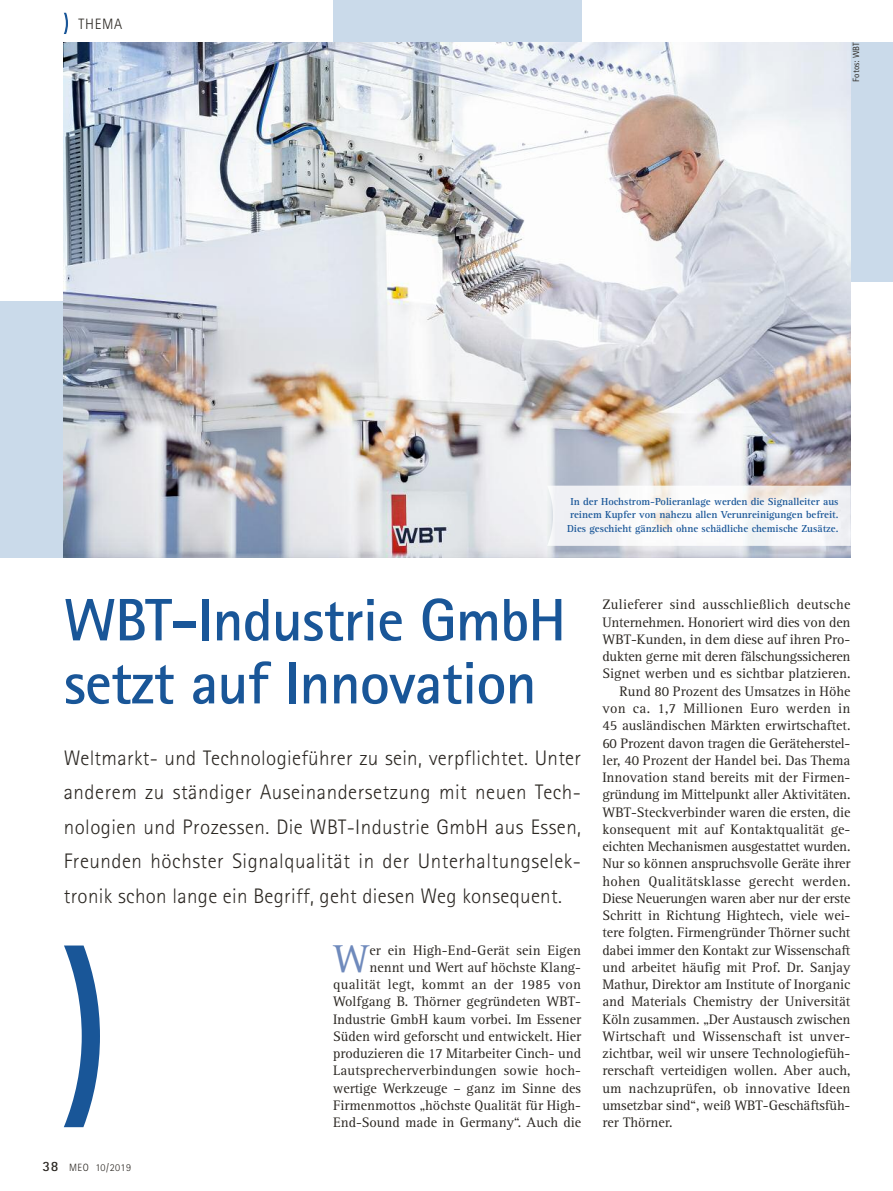
<style>
.page{position:relative;width:893px;height:1191px;background:#fff}
.page>*{position:absolute;margin:0;border:0;box-sizing:border-box;transform-origin:0 0}
.t1{font:700 60px/63px "Agfa Rotis Sans Serif";letter-spacing:-.015em;color:#195698}
.t2{font:40.2px "Agfa Rotis Serif";color:#6f8abc}
.t3{font:300 21px/34.5px "Agfa Rotis Sans Serif";letter-spacing:.015em;color:#2b2722;text-align:justify}
.t4{font:300 15px "Agfa Rotis Sans Serif";letter-spacing:.05em;color:#2b2722}
.t5{font:14.25px/17.2px "Agfa Rotis Serif";color:#2b2722;text-align:right}
.t6{font:14.25px "Agfa Rotis Serif";letter-spacing:.02em;color:#2b2722}
.t7{font:700 10.5px/13.5px "Agfa Rotis Serif";color:#195698;text-align:center}
.t8{font:300 10.5px "Agfa Rotis Sans Serif";letter-spacing:.05em;color:#2b2722}
.t9{font:9px "Agfa Rotis Sans Serif";color:#2b2722}
.s1{font-weight:700;font-size:14.25px}
</style>
<div class="page">
<div style="left:783px;top:43px;width:110px;height:238px;background:#cadaea"></div>
<div style="left:0;top:301px;width:341px;height:256px;background:#cadaea"></div>
<div style="left:333px;top:0;width:248px;height:230px;background:#cadaea"></div>
<img style="left:64px;top:43px;width:786px;height:514px">
<svg style="left:850px;top:485px;width:1px;height:61px"></svg>
<img style="left:547px;top:485px;width:303px;height:61px">
<svg style="left:64px;top:13px;width:4px;height:21px"></svg>
<svg style="left:64px;top:945px;width:36px;height:182px"></svg>
<p class="t4" style="left:79px;top:15px;width:45px">THEMA</p>
<p class="t9" style="left:851px;top:82px;width:41px;rotate:-90deg">Fotos: WBT</p>
<p class="t7" style="left:567px;top:494px;width:273px">In der Hochstrom-Polieranlage werden die Signalleiter aus reinem Kupfer von nahezu allen Verunreinigungen befreit.<br>Dies geschieht gänzlich ohne schädliche chemische Zusätze.</p>
<h1 class="t1" style="left:64px;top:588px;width:504px">WBT-Industrie GmbH setzt auf Innovation</h1>
<p class="t3" style="left:64px;top:740px;width:519px">Weltmarkt- und Technologieführer zu sein, verpflichtet. Unter anderem zu ständiger Auseinandersetzung mit neuen Tech&shy;nologien und Prozessen. Die WBT-Industrie GmbH aus Essen, Freunden höchster Signalqualität in der Unterhaltungselek&shy;tronik schon lange ein Begriff, geht diesen Weg konsequent.</p>
<h2 class="t2" style="left:333px;top:934px;width:38px">W</h2>
<p class="t5" style="left:333px;top:941px;width:250px">er ein High-End-Gerät sein Eigen nennt und Wert auf höchste Klang&shy;qualität legt, kommt an der 1985 von Wolfgang B. Thörner gegründeten WBT-Industrie GmbH kaum vorbei. Im Essener Süden wird geforscht und entwickelt. Hier produzieren die 17 Mitarbeiter Cinch- und Lautsprecherverbindungen sowie hoch&shy;wertige Werkzeuge – ganz im Sinne des Firmenmottos „höchste Qualität für High-End-Sound made in Germany“. Auch die</p>
<p class="t8" style="left:43px;top:1161px;width:90px"><span class="s1">38</span> MEO 10/2019</p>
<p class="t6" style="left:602px;top:596px;width:250px">Zulieferer sind ausschließlich deutsche</p>
<p class="t5" style="left:602px;top:613px;width:250px">Unternehmen. Honoriert wird dies von den</p>
<p class="t5" style="left:602px;top:630px;width:250px">WBT-Kunden, in dem diese auf ihren Pro-</p>
<p class="t5" style="left:602px;top:647px;width:250px">dukten gerne mit deren fälschungssicheren</p>
<p class="t5" style="left:602px;top:665px;width:250px">Signet werben und es sichtbar platzieren.</p>
<p class="t5" style="left:619px;top:682px;width:233px">Rund 80 Prozent des Umsatzes in Höhe</p>
<p class="t6" style="left:602px;top:699px;width:250px">von ca. 1,7 Millionen Euro werden in</p>
<p class="t5" style="left:602px;top:716px;width:250px">45 ausländischen Märkten erwirtschaftet.</p>
<p class="t5" style="left:602px;top:734px;width:250px">60 Prozent davon tragen die Geräteherstel-</p>
<p class="t5" style="left:602px;top:751px;width:250px">ler, 40 Prozent der Handel bei. Das Thema</p>
<p class="t5" style="left:602px;top:768px;width:250px">Innovation stand bereits mit der Firmen-</p>
<p class="t5" style="left:602px;top:785px;width:250px">gründung im Mittelpunkt aller Aktivitäten.</p>
<p class="t5" style="left:602px;top:803px;width:250px">WBT-Steckverbinder waren die ersten, die</p>
<p class="t5" style="left:602px;top:820px;width:250px">konsequent mit auf Kontaktqualität ge-</p>
<p class="t5" style="left:602px;top:837px;width:250px">eichten Mechanismen ausgestattet wurden.</p>
<p class="t5" style="left:602px;top:854px;width:250px">Nur so können anspruchsvolle Geräte ihrer</p>
<p class="t6" style="left:602px;top:872px;width:250px">hohen Qualitätsklasse gerecht werden.</p>
<p class="t5" style="left:602px;top:889px;width:250px">Diese Neuerungen waren aber nur der erste</p>
<p class="t5" style="left:602px;top:906px;width:250px">Schritt in Richtung Hightech, viele wei-</p>
<p class="t5" style="left:602px;top:923px;width:250px">tere folgten. Firmengründer Thörner sucht</p>
<p class="t5" style="left:602px;top:941px;width:250px">dabei immer den Kontakt zur Wissenschaft</p>
<p class="t5" style="left:602px;top:958px;width:250px">und arbeitet häufig mit Prof. Dr. Sanjay</p>
<p class="t5" style="left:602px;top:975px;width:250px">Mathur, Direktor am Institute of Inorganic</p>
<p class="t5" style="left:602px;top:992px;width:250px">and Materials Chemistry der Universität</p>
<p class="t5" style="left:602px;top:1010px;width:250px">Köln zusammen. „Der Austausch zwischen</p>
<p class="t5" style="left:602px;top:1027px;width:250px">Wirtschaft und Wissenschaft ist unver-</p>
<p class="t5" style="left:602px;top:1044px;width:250px">zichtbar, weil wir unsere Technologiefüh-</p>
<p class="t5" style="left:602px;top:1061px;width:250px">rerschaft verteidigen wollen. Aber auch,</p>
<p class="t5" style="left:602px;top:1079px;width:250px">um nachzuprüfen, ob innovative Ideen</p>
<p class="t5" style="left:602px;top:1096px;width:250px">umsetzbar sind“, weiß WBT-Geschäftsfüh-</p>
<p class="t5" style="left:602px;top:1113px;width:72px">rer Thörner.</p>
</div>
